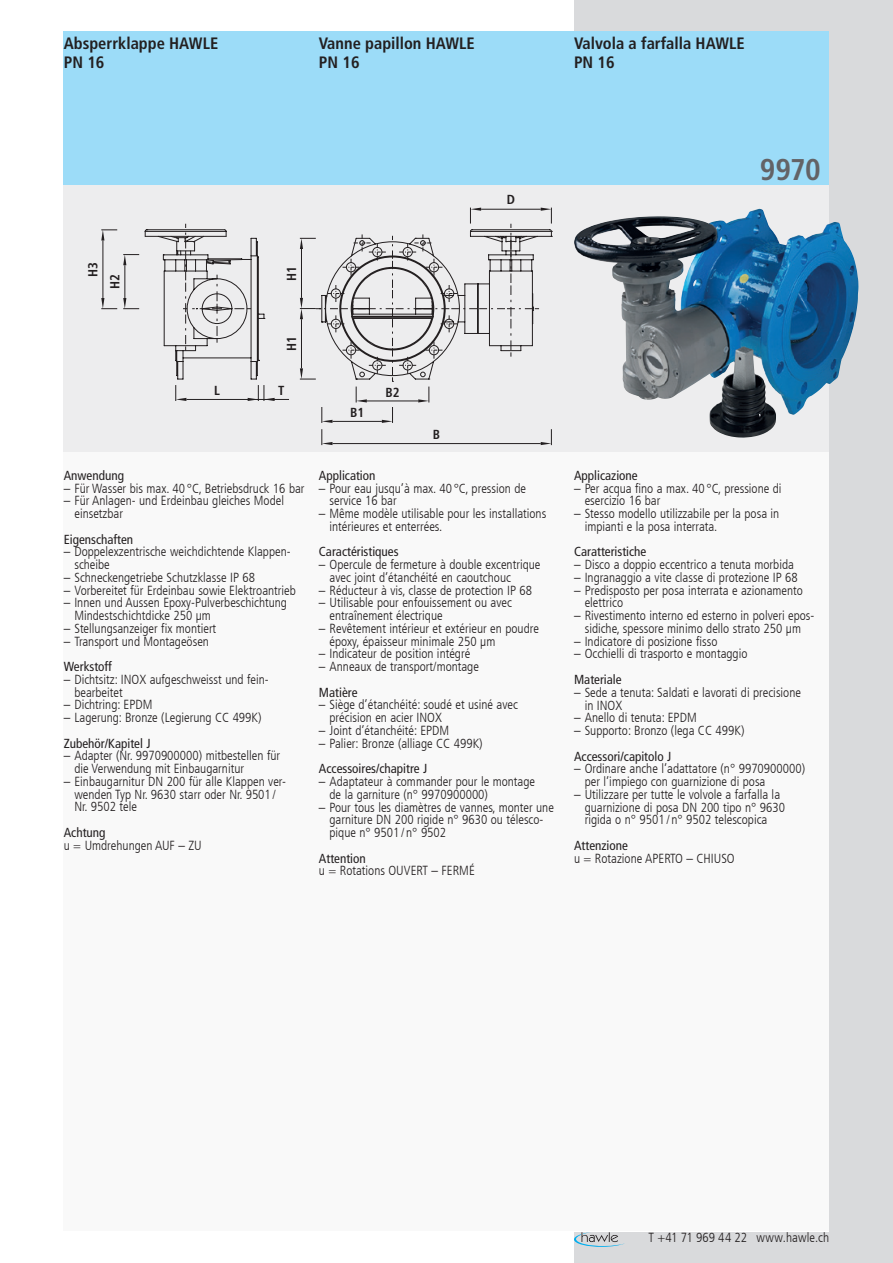
<style>
.page{position:relative;width:893px;height:1263px;background:#fff}
.page>*{position:absolute;margin:0;border:0;box-sizing:border-box;transform-origin:0 0}
.t1{font:700 condensed 30px "Frutiger LT Com";color:#636366}
.t2{font:700 condensed 16.5px/19px "Frutiger LT Com";color:#231f20}
.t3{font:300 condensed 13.2px/12.8px "Frutiger LT Com";color:#231f20}
.t4{font:condensed 13.2px "Frutiger LT Com";color:#231f20}
.t5{font:700 condensed 13.2px "Frutiger LT Com";color:#231f20}
</style>
<div class="page">
<div style="left:574px;top:0;width:319px;height:1263px;background:#d9dadc"></div>
<div style="left:64px;top:32px;width:765px;height:153px;background:#9cdcf8"></div>
<svg style="left:64px;top:185px;width:765px;height:268px;background:#c8d2da"></svg>
<div style="left:64px;top:453px;width:765px;height:778px;background:#f9f9f9"></div>
<svg style="left:144px;top:229px;width:156px;height:153px;background:#e1e0e1"></svg>
<hr style="left:186px;top:399px;width:103px;height:1px;background:#231f20">
<svg style="left:175px;top:385px;width:11px;height:16px"></svg>
<svg style="left:183px;top:224px;width:68px;height:127px;background:#d3d2d3"></svg>
<hr style="left:332px;top:443px;width:209px;height:1px;background:#231f20">
<svg style="left:541px;top:429px;width:11px;height:16px"></svg>
<svg style="left:322px;top:429px;width:10px;height:16px"></svg>
<svg style="left:248px;top:385px;width:27px;height:16px"></svg>
<hr style="left:125px;top:265px;width:1px;height:33px;background:#231f20">
<svg style="left:123px;top:254px;width:16px;height:11px"></svg>
<svg style="left:123px;top:298px;width:16px;height:11px"></svg>
<hr style="left:103px;top:240px;width:1px;height:58px;background:#231f20">
<svg style="left:101px;top:230px;width:16px;height:10px"></svg>
<svg style="left:101px;top:298px;width:16px;height:11px"></svg>
<svg style="left:300px;top:208px;width:252px;height:215px;background:#dadadb"></svg>
<img style="left:574px;top:209px;width:185px;height:151px">
<svg style="left:574px;top:1232px;width:51px;height:15px"></svg>
<p class="t2" style="left:64px;top:34px;width:156px">Absperrklappe HAWLE<br>PN 16</p>
<p class="t2" style="left:319px;top:34px;width:157px">Vanne papillon HAWLE<br>PN 16</p>
<p class="t2" style="left:574px;top:34px;width:172px">Valvola a farfalla HAWLE<br>PN 16</p>
<p class="t5" style="left:85px;top:277px;width:16px;rotate:-90deg">H3</p>
<p class="t5" style="left:107px;top:289px;width:16px;rotate:-90deg">H2</p>
<p class="t5" style="left:284px;top:281px;width:16px;rotate:-90deg">H1</p>
<p class="t5" style="left:284px;top:351px;width:16px;rotate:-90deg">H1</p>
<p class="t5" style="left:214px;top:383px;width:7px">L</p>
<p class="t5" style="left:278px;top:383px;width:8px">T</p>
<p class="t5" style="left:350px;top:405px;width:16px">B1</p>
<p class="t5" style="left:385px;top:384px;width:16px">B2</p>
<p class="t5" style="left:433px;top:427px;width:9px">B</p>
<p class="t5" style="left:507px;top:191px;width:10px">D</p>
<h1 class="t1" style="left:760px;top:152px;width:62px">9970</h1>
<p class="t4" style="left:64px;top:467px;width:62px">Anwendung</p>
<p class="t3" style="left:64px;top:482px;width:242px">– Für Wasser bis max. 40 °C, Betriebsdruck 16 bar</p>
<p class="t3" style="left:74px;top:494px;width:211px;text-indent:-11px">– Für Anlagen- und Erdeinbau gleiches Model einsetzbar</p>
<p class="t4" style="left:64px;top:531px;width:71px">Eigenschaften</p>
<p class="t3" style="left:74px;top:545px;width:218px;text-indent:-11px">– Doppelexzentrische weichdichtende Klappen&shy;scheibe</p>
<p class="t3" style="left:64px;top:571px;width:193px">– Schneckengetriebe Schutzklasse IP 68</p>
<p class="t3" style="left:64px;top:584px;width:234px">– Vorbereitet für Erdeinbau sowie Elektroantrieb</p>
<p class="t3" style="left:74px;top:596px;width:214px;text-indent:-11px">– Innen und Aussen Epoxy-Pulverbeschichtung<br>Mindestschichtdicke 250 µm</p>
<p class="t3" style="left:64px;top:622px;width:154px">– Stellungsanzeiger fix montiert</p>
<p class="t3" style="left:64px;top:635px;width:147px">– Transport und Montageösen</p>
<p class="t4" style="left:64px;top:659px;width:50px">Werkstoff</p>
<p class="t3" style="left:74px;top:673px;width:196px;text-indent:-11px">– Dichtsitz: INOX aufgeschweisst und fein&shy;bearbeitet</p>
<p class="t3" style="left:64px;top:699px;width:90px">– Dichtring: EPDM</p>
<p class="t3" style="left:64px;top:711px;width:199px">– Lagerung: Bronze (Legierung CC 499K)</p>
<p class="t4" style="left:64px;top:735px;width:88px">Zubehör/Kapitel J</p>
<p class="t3" style="left:74px;top:750px;width:207px;text-indent:-11px">– Adapter (Nr. 9970900000) mitbestellen für die Verwendung mit Einbaugarnitur</p>
<p class="t3" style="left:74px;top:775px;width:213px;text-indent:-11px">– Einbaugarnitur DN 200 für alle Klappen ver&shy;wenden Typ Nr. 9630 starr oder Nr. 9501 /<br>Nr. 9502 tele</p>
<p class="t4" style="left:64px;top:825px;width:43px">Achtung</p>
<p class="t3" style="left:64px;top:839px;width:139px">u = Umdrehungen AUF – ZU</p>
<p class="t4" style="left:319px;top:467px;width:58px">Application</p>
<p class="t3" style="left:330px;top:482px;width:198px;text-indent:-11px">– Pour eau jusqu’à max. 40 °C, pression de service 16 bar</p>
<p class="t3" style="left:330px;top:507px;width:218px;text-indent:-11px">– Même modèle utilisable pour les installations intérieures et enterrées.</p>
<p class="t4" style="left:319px;top:544px;width:81px">Caractéristiques</p>
<p class="t3" style="left:330px;top:558px;width:212px;text-indent:-11px">– Opercule de fermeture à double excentrique avec joint d’étanchéité en caoutchouc</p>
<p class="t3" style="left:319px;top:584px;width:215px">– Réducteur à vis, classe de protection IP 68</p>
<p class="t3" style="left:330px;top:597px;width:184px;text-indent:-11px">– Utilisable pour enfouissement ou avec entraînement électrique</p>
<p class="t3" style="left:330px;top:622px;width:211px;text-indent:-11px">– Revêtement intérieur et extérieur en poudre époxy, épaisseur minimale 250 µm</p>
<p class="t3" style="left:319px;top:648px;width:153px">– Indicateur de position intégré</p>
<p class="t3" style="left:319px;top:660px;width:162px">– Anneaux de transport/montage</p>
<p class="t4" style="left:319px;top:684px;width:40px">Matière</p>
<p class="t3" style="left:330px;top:699px;width:190px;text-indent:-11px">– Siège d’étanchéité: soudé et usiné avec précision en acier INOX</p>
<p class="t3" style="left:319px;top:724px;width:132px">– Joint d’étanchéité: EPDM</p>
<p class="t3" style="left:319px;top:737px;width:165px">– Palier: Bronze (alliage CC 499K)</p>
<p class="t4" style="left:319px;top:761px;width:110px">Accessoires/chapitre J</p>
<p class="t3" style="left:330px;top:775px;width:207px;text-indent:-11px">– Adaptateur à commander pour le montage de la garniture (n° 9970900000)</p>
<p class="t3" style="left:330px;top:801px;width:226px;text-indent:-11px">– Pour tous les diamètres de vannes, monter une garniture DN 200 rigide n° 9630 ou télesco&shy;pique n° 9501 / n° 9502</p>
<p class="t4" style="left:319px;top:850px;width:48px">Attention</p>
<p class="t3" style="left:319px;top:864px;width:157px">u = Rotations OUVERT – FERMÉ</p>
<p class="t4" style="left:574px;top:468px;width:65px">Applicazione</p>
<p class="t3" style="left:585px;top:482px;width:198px;text-indent:-11px">– Per acqua fino a max. 40 °C, pressione di esercizio 16 bar</p>
<p class="t3" style="left:585px;top:507px;width:196px;text-indent:-11px">– Stesso modello utilizzabile per la posa in impianti e la posa interrata.</p>
<p class="t4" style="left:574px;top:544px;width:74px">Caratteristiche</p>
<p class="t3" style="left:574px;top:558px;width:221px">– Disco a doppio eccentrico a tenuta morbida</p>
<p class="t3" style="left:574px;top:571px;width:225px">– Ingranaggio a vite classe di protezione IP 68</p>
<p class="t3" style="left:585px;top:584px;width:220px;text-indent:-11px">– Predisposto per posa interrata e azionamento elettrico</p>
<p class="t3" style="left:574px;top:609px;width:242px;text-align:center">– Rivestimento interno ed esterno in polveri epos&shy;sidiche, spessore minimo dello strato 250 µm</p>
<p class="t3" style="left:574px;top:635px;width:145px">– Indicatore di posizione fisso</p>
<p class="t3" style="left:574px;top:648px;width:175px">– Occhielli di trasporto e montaggio</p>
<p class="t4" style="left:574px;top:672px;width:49px">Materiale</p>
<p class="t3" style="left:585px;top:686px;width:218px;text-indent:-11px">– Sede a tenuta: Saldati e lavorati di precisione in INOX</p>
<p class="t3" style="left:574px;top:711px;width:124px">– Anello di tenuta: EPDM</p>
<p class="t3" style="left:574px;top:724px;width:172px">– Supporto: Bronzo (lega CC 499K)</p>
<p class="t4" style="left:574px;top:748px;width:99px">Accessori/capitolo J</p>
<p class="t3" style="left:585px;top:762px;width:222px;text-indent:-11px">– Ordinare anche l’adattatore (n° 9970900000) per l’impiego con guarnizione di posa</p>
<p class="t3" style="left:585px;top:788px;width:202px;text-indent:-11px">– Utilizzare per tutte le volvole a farfalla la guarnizione di posa DN 200 tipo n° 9630 rigida o n° 9501 / n° 9502 telescopica</p>
<p class="t4" style="left:574px;top:837px;width:55px">Attenzione</p>
<p class="t3" style="left:574px;top:852px;width:162px">u = Rotazione APERTO – CHIUSO</p>
<p class="t3" style="left:649px;top:1231px;width:182px">T +41 71 969 44 22 www.hawle.ch</p>
</div>
